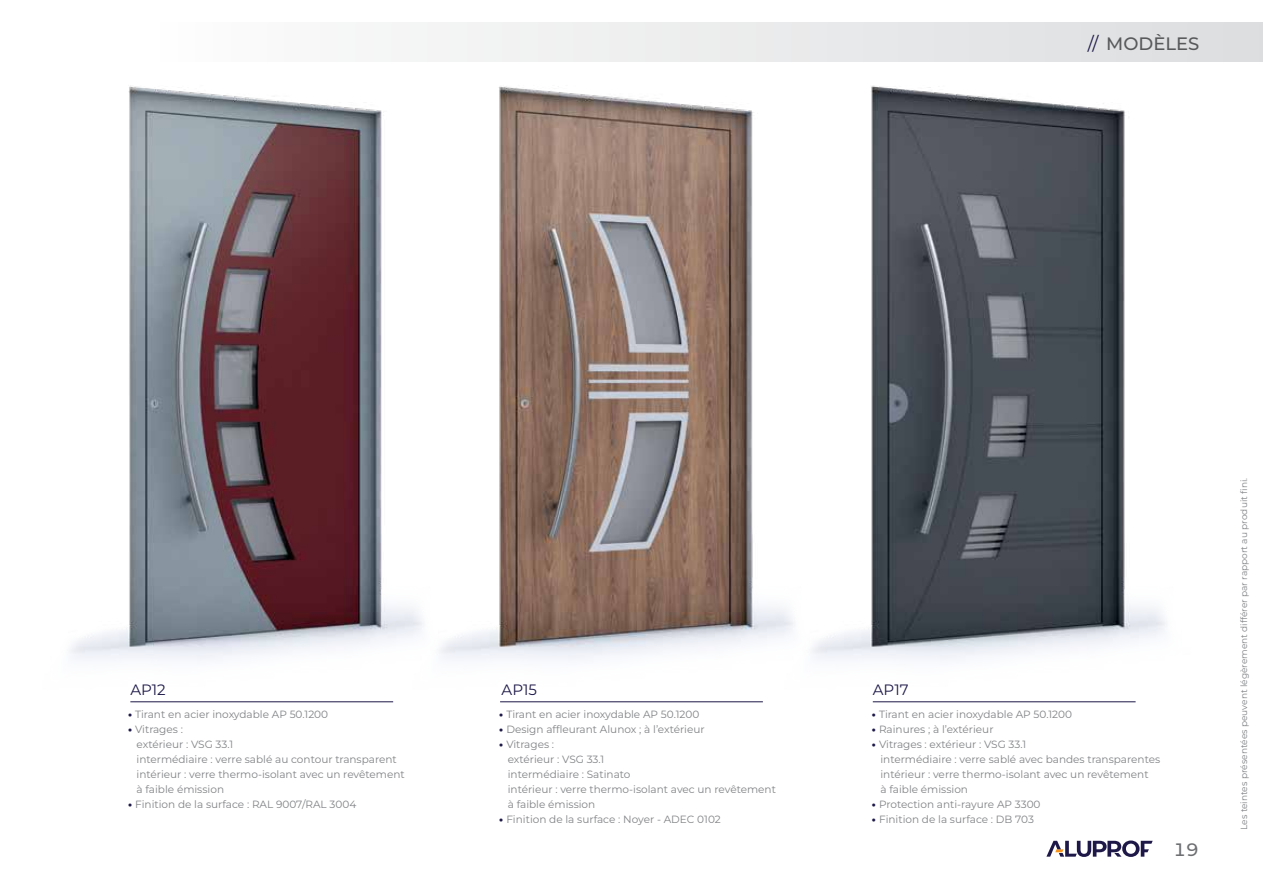
<style>
.page{position:relative;width:1263px;height:893px;background:#fff}
.page>*{position:absolute;margin:0;border:0;box-sizing:border-box;transform-origin:0 0}
.t1{font:500 18px "Aluprof Sans";color:#58595b}
.t2{font:500 18px "Aluprof Sans";color:#6d6e71}
.t3{font:15px "Aluprof Sans";color:#1d1848}
.t4{font:10.5px/15px "Aluprof Sans";color:#808285}
.t5{font:9px "Aluprof Sans";color:#808285}
.s1{font-weight:400;color:#1d1848}
.s2{font-weight:800;color:#1d1848}
</style>
<div class="page">
<svg style="left:1046px;top:840px;width:107px;height:17px"></svg>
<img style="left:70px;top:85px;width:334px;height:618px">
<img style="left:404px;top:22px;width:372px;height:681px">
<img style="left:776px;top:22px;width:429px;height:681px">
<hr style="left:873px;top:701px;width:262px;height:1px;background:#1d1848">
<hr style="left:500px;top:701px;width:263px;height:1px;background:#1d1848">
<hr style="left:130px;top:701px;width:263px;height:1px;background:#1d1848">
<div style="left:146px;top:23px;width:1117px;height:38px;background:linear-gradient(to right,#fdfdfd,#dcdddf)"></div>
<h1 class="t1" style="left:1088px;top:31px;width:113px"><span class="s1">//</span> MODÈLES</h1>
<h2 class="t3" style="left:130px;top:679px;width:37px">AP12</h2>
<h2 class="t3" style="left:502px;top:679px;width:37px">AP15</h2>
<h2 class="t3" style="left:873px;top:679px;width:37px">AP17</h2>
<p class="t4" style="left:128px;top:706px;width:202px"><span class="s2">•</span> Tirant en acier inoxydable AP 50.1200</p>
<p class="t4" style="left:137px;top:721px;width:270px;text-indent:-9px"><span class="s2">•</span> Vitrages :<br>extérieur : VSG 33.1<br>intermédiaire : verre sablé au contour transparent intérieur : verre thermo-isolant avec un revêtement à faible émission</p>
<p class="t4" style="left:128px;top:796px;width:230px"><span class="s2">•</span> Finition de la surface : RAL 9007/RAL 3004</p>
<p class="t4" style="left:499px;top:706px;width:202px"><span class="s2">•</span> Tirant en acier inoxydable AP 50.1200</p>
<p class="t4" style="left:499px;top:721px;width:207px"><span class="s2">•</span> Design affleurant Alunox ; à l’extérieur</p>
<p class="t4" style="left:508px;top:736px;width:270px;text-indent:-9px"><span class="s2">•</span> Vitrages :<br>extérieur : VSG 33.1<br>intermédiaire : Satinato<br>intérieur : verre thermo-isolant avec un revêtement à faible émission</p>
<p class="t4" style="left:499px;top:811px;width:223px"><span class="s2">•</span> Finition de la surface : Noyer - ADEC 0102</p>
<p class="t4" style="left:872px;top:706px;width:202px"><span class="s2">•</span> Tirant en acier inoxydable AP 50.1200</p>
<p class="t4" style="left:872px;top:721px;width:123px"><span class="s2">•</span> Rainures ; à l’extérieur</p>
<p class="t4" style="left:880px;top:736px;width:281px;text-indent:-9px"><span class="s2">•</span> Vitrages : extérieur : VSG 33.1<br>intermédiaire : verre sablé avec bandes transparentes intérieur : verre thermo-isolant avec un revêtement<br>à faible émission</p>
<p class="t4" style="left:872px;top:796px;width:170px"><span class="s2">•</span> Protection anti-rayure AP 3300</p>
<p class="t4" style="left:872px;top:811px;width:164px"><span class="s2">•</span> Finition de la surface : DB 703</p>
<h1 class="t2" style="left:1173px;top:837px;width:27px">19</h1>
<p class="t5" style="left:1237px;top:830px;width:353px;rotate:-90deg">Les teintes présentées peuvent légèrement différer par rapport au produit fini.</p>
</div>
